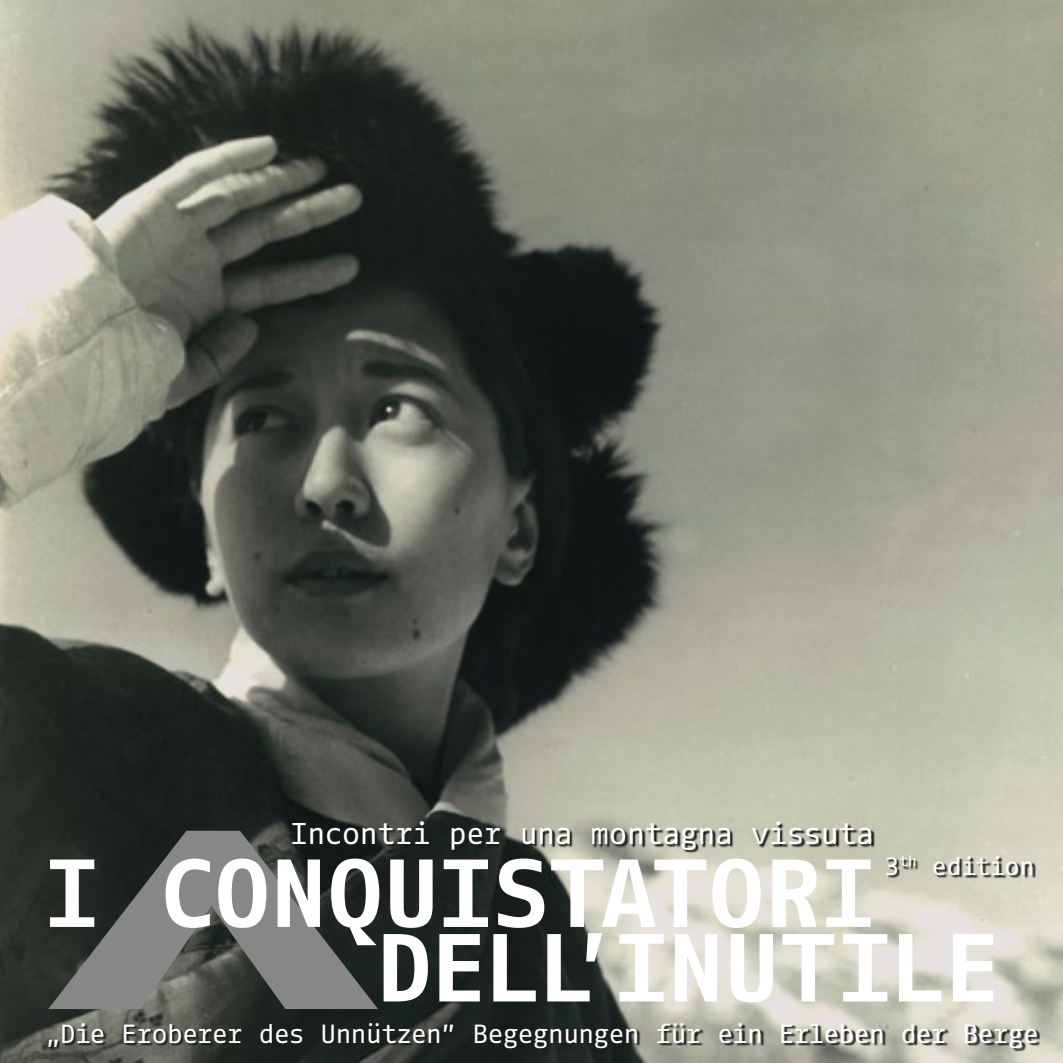
<style>
.page{position:relative;width:1063px;height:1063px;background:#fff}
.page>*{position:absolute;margin:0;border:0;box-sizing:border-box;transform-origin:0 0}
.t1{font:700 96.25px/74.5px "Fago Mo";letter-spacing:-.02em;color:#fff}
.t2{font:30px "Fago Mo";letter-spacing:-.015em;color:#fff}
.t3{font:26.25px "Fago Mo";letter-spacing:-.025em;color:#fff}
.t4{font:25px "Fago Mo";letter-spacing:-.005em;color:#fff}
</style>
<div class="page">
<img style="left:0;top:0;width:1063px;height:1063px">
<svg style="left:48px;top:831px;width:330px;height:178px;background:#575a57"></svg>
<svg style="left:293px;top:823px;width:581px;height:31px;background:#6f7167"></svg>
<svg style="left:888px;top:857px;width:147px;height:22px;background:#aaaa9b"></svg>
<svg style="left:49px;top:1024px;width:991px;height:27px;background:#5c5f57"></svg>
<p class="t2" style="left:290px;top:816px;width:586px">Incontri per una montagna vissuta</p>
<p class="t4" style="left:885px;top:851px;width:152px">3<sup>th</sup> edition</p>
<h1 class="t1" style="left:375px;top:853px;width:629px;text-indent:-332px">I CONQUISTATORI<br>DELL’INUTILE</h1>
<p class="t3" style="left:45px;top:1018px;width:995px">„Die Eroberer des Unnützen” Begegnungen für ein Erleben der Berge</p>
</div>
